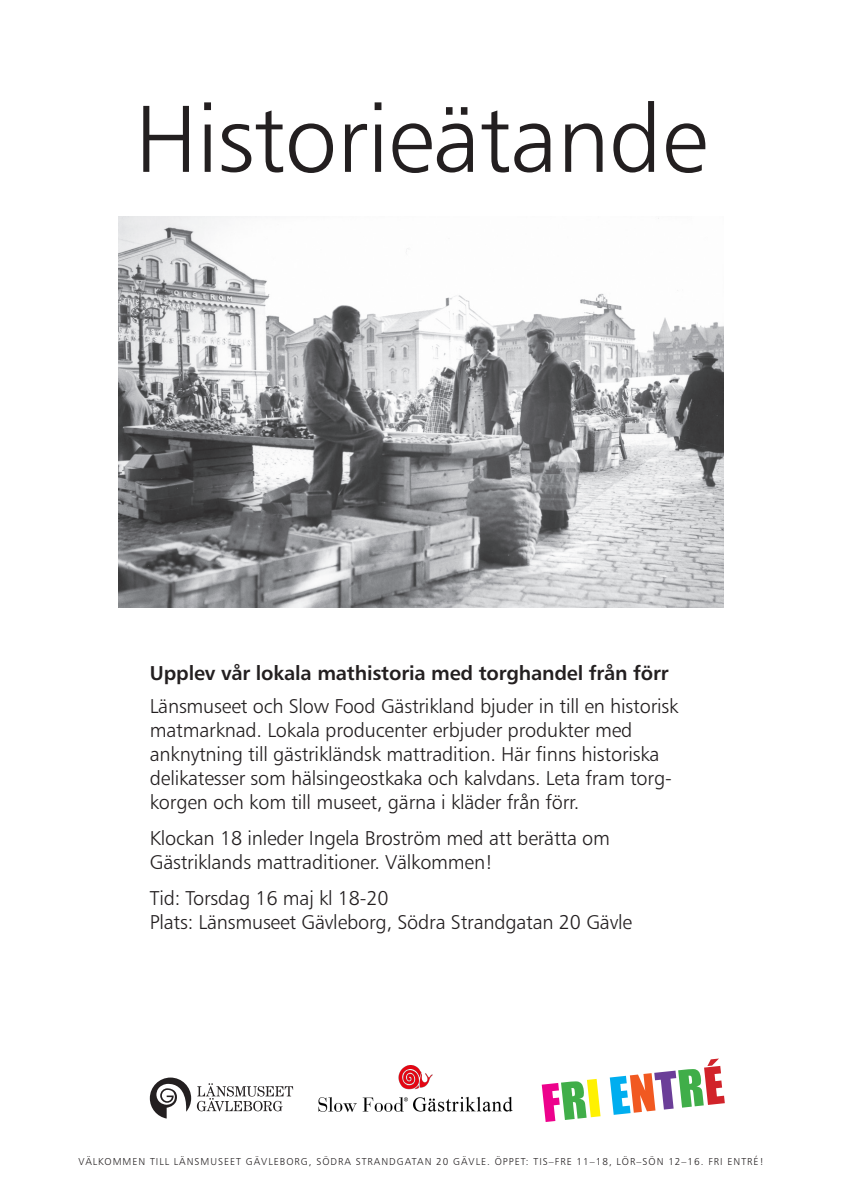
<style>
.page{position:relative;width:842px;height:1191px;background:#fff}
.page>*{position:absolute;margin:0;border:0;box-sizing:border-box;transform-origin:0 0}
.t1{font:95px "Humanist 777 BT Light B";letter-spacing:-.01em;color:#231f20}
.t2{font:47.5px "Impact";color:#40ae49}
.t3{font:20px/24px "Humanist 777 BT Light B";letter-spacing:-.01em;color:#231f20}
.t4{font:20px "Humanist 777 BT Bold B";letter-spacing:-.01em;color:#231f20}
.t5{font:10px "Humanist 777 BT Light B";letter-spacing:.1em;color:#231f20}
.s1{color:#ed028c}
.s2{color:#fff101}
.s3{color:#00aeef}
.s4{color:#f15921}
.s5{color:#6b3e98}
.s6{color:#d1232a}
</style>
<div class="page">
<svg style="left:150px;top:1077px;width:41px;height:41px"></svg>
<svg style="left:197px;top:1083px;width:96px;height:28px"></svg>
<img style="left:119px;top:217px;width:604px;height:390px">
<img style="left:318px;top:1065px;width:195px;height:47px">
<p class="t1" style="left:134px;top:80px;width:575px">Historieätande</p>
<p class="t4" style="left:150px;top:660px;width:520px">Upplev vår lokala mathistoria med torghandel från förr</p>
<p class="t3" style="left:150px;top:693px;width:530px">Länsmuseet och Slow Food Gästrikland bjuder in till en historisk matmarknad. Lokala producenter erbjuder produkter med</p>
<p class="t3" style="left:150px;top:741px;width:511px">anknytning till gästrikländsk mattradition. Här finns historiska</p>
<p class="t3" style="left:150px;top:765px;width:523px">delikatesser som hälsingeostkaka och kalvdans. Leta fram torg&shy;korgen och kom till museet, gärna i kläder från förr.</p>
<p class="t3" style="left:150px;top:825px;width:462px">Klockan 18 inleder Ingela Broström med att berätta om</p>
<p class="t3" style="left:150px;top:849px;width:345px">Gästriklands mattraditioner. Välkommen!</p>
<p class="t3" style="left:150px;top:885px;width:240px">Tid: Torsdag 16 maj kl 18-20</p>
<p class="t3" style="left:150px;top:909px;width:484px">Plats: Länsmuseet Gävleborg, Södra Strandgatan 20 Gävle</p>
<p class="t2" style="left:538px;top:1067px;width:184px;rotate:-6deg"><span class="s1">F</span>R<span class="s2">I</span> <span class="s3">E</span><span class="s4">N</span><span class="s5">T</span>R<span class="s6">É</span></p>
<p class="t5" style="left:78px;top:1155px;width:687px">VÄLKOMMEN TILL LÄNSMUSEET GÄVLEBORG, SÖDRA STRANDGATAN 20 GÄVLE. ÖPPET: TIS–FRE 11–18, LÖR–SÖN 12–16. FRI ENTRÉ!</p>
</div>
